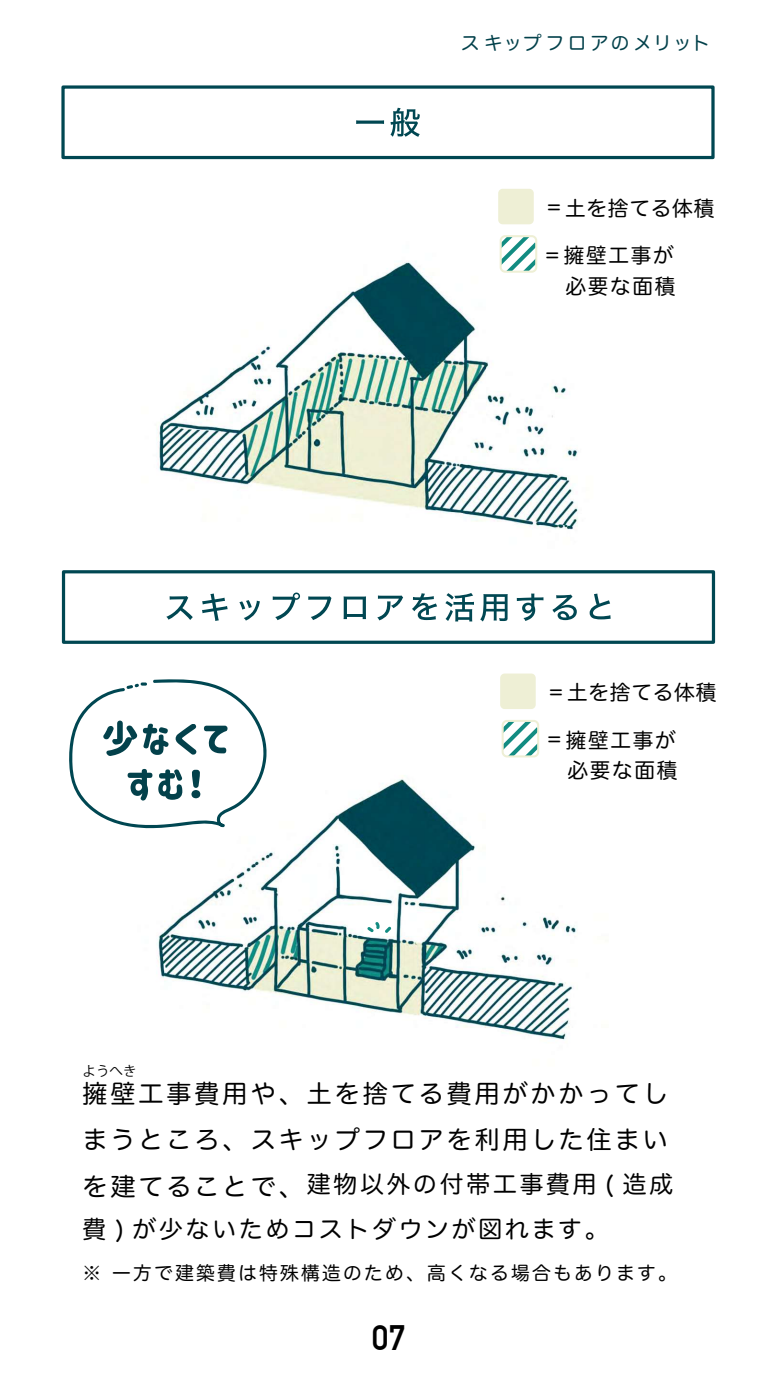
<style>
.page{position:relative;width:777px;height:1382px;background:#fff}
.page>*{position:absolute;margin:0;border:0;box-sizing:border-box;transform-origin:0 0}
.t1{font:700 34.62px "DIN Alternate";color:#000}
.t2{font:25px/46.2px "Hira Maru Pro N W4";letter-spacing:.12em;color:#000}
.t3{font:23.75px/45.6px "Hira Maru Pro N W4";letter-spacing:.12em;color:#000}
.t4{font:20.62px/30.2px "Hira Maru Pro N W4";letter-spacing:.08em;color:#000;text-align:right}
.t5{font:20.62px "Hira Maru Pro N W4";letter-spacing:.04em;color:#000}
.t6{font:18.75px "Hira Maru Pro N W4";letter-spacing:.12em;color:#000}
.t7{font:18.75px "Hira Maru Pro N W4";letter-spacing:.1em;color:#03414b}
.t8{font:13.44px "Koz Go Pr 6 N";color:#000}
.s1{font-size:25px}
</style>
<div class="page">
<img style="left:118px;top:159px;width:574px;height:463px">
<img style="left:145px;top:676px;width:432px;height:364px">
<svg style="left:356px;top:120px;width:28px;height:4px"></svg>
<svg style="left:390px;top:108px;width:29px;height:29px"></svg>
<svg style="left:166px;top:596px;width:27px;height:24px"></svg>
<svg style="left:202px;top:593px;width:25px;height:28px"></svg>
<svg style="left:239px;top:600px;width:21px;height:20px"></svg>
<svg style="left:272px;top:592px;width:28px;height:28px"></svg>
<svg style="left:308px;top:596px;width:23px;height:24px"></svg>
<svg style="left:343px;top:596px;width:23px;height:23px"></svg>
<svg style="left:377px;top:595px;width:26px;height:25px"></svg>
<svg style="left:412px;top:593px;width:25px;height:27px"></svg>
<svg style="left:445px;top:593px;width:29px;height:28px"></svg>
<svg style="left:480px;top:594px;width:27px;height:27px"></svg>
<svg style="left:516px;top:593px;width:27px;height:28px"></svg>
<svg style="left:552px;top:594px;width:24px;height:26px"></svg>
<svg style="left:589px;top:593px;width:21px;height:26px"></svg>
<svg style="left:367px;top:921px;width:24px;height:11px"></svg>
<div style="left:498px;top:189px;width:35px;height:35px;background:#eeefd5;border-radius:4px"></div>
<svg style="left:502px;top:238px;width:32px;height:32px"></svg>
<div style="left:499px;top:235px;width:38px;height:38px;border:2px solid #eeefd5;border-radius:4px"></div>
<div style="left:500px;top:673px;width:35px;height:36px;background:#eeefd5;border-radius:4px"></div>
<svg style="left:504px;top:722px;width:32px;height:32px"></svg>
<div style="left:501px;top:719px;width:38px;height:38px;border:2px solid #eeefd5;border-radius:4px"></div>
<div style="left:62px;top:570px;width:652px;height:74px;border:3px solid #004752"></div>
<div style="left:61px;top:85px;width:653px;height:74px;border:3px solid #004752"></div>
<svg style="left:69px;top:679px;width:199px;height:149px"></svg>
<p class="t7" style="left:460px;top:27px;width:250px">スキップフロアのメリット</p>
<p class="t5" style="left:547px;top:190px;width:168px">= 土を捨てる体積</p>
<p class="t4" style="left:545px;top:239px;width:131px">= 擁壁工事が必要な面積</p>
<p class="t8" style="left:83px;top:1063px;width:55px">ようへき</p>
<p class="t5" style="left:549px;top:674px;width:168px">= 土を捨てる体積</p>
<p class="t4" style="left:547px;top:724px;width:131px">= 擁壁工事が必要な面積</p>
<p class="t2" style="left:83px;top:1068px;width:586px">擁壁工事費用や、土を捨てる費用がかかってしまうところ、スキップフロアを利用した住まい</p>
<p class="t3" style="left:83px;top:1159px;width:592px"><span class="s1">を建てることで、</span>建物以外の付帯工事費用 ( 造成費 ) が少ないためコストダウンが図れます。</p>
<p class="t6" style="left:83px;top:1256px;width:595px">※ 一方で建築費は特殊構造のため、高くなる場合もあります。</p>
<h1 class="t1" style="left:372px;top:1311px;width:35px">07</h1>
</div>
